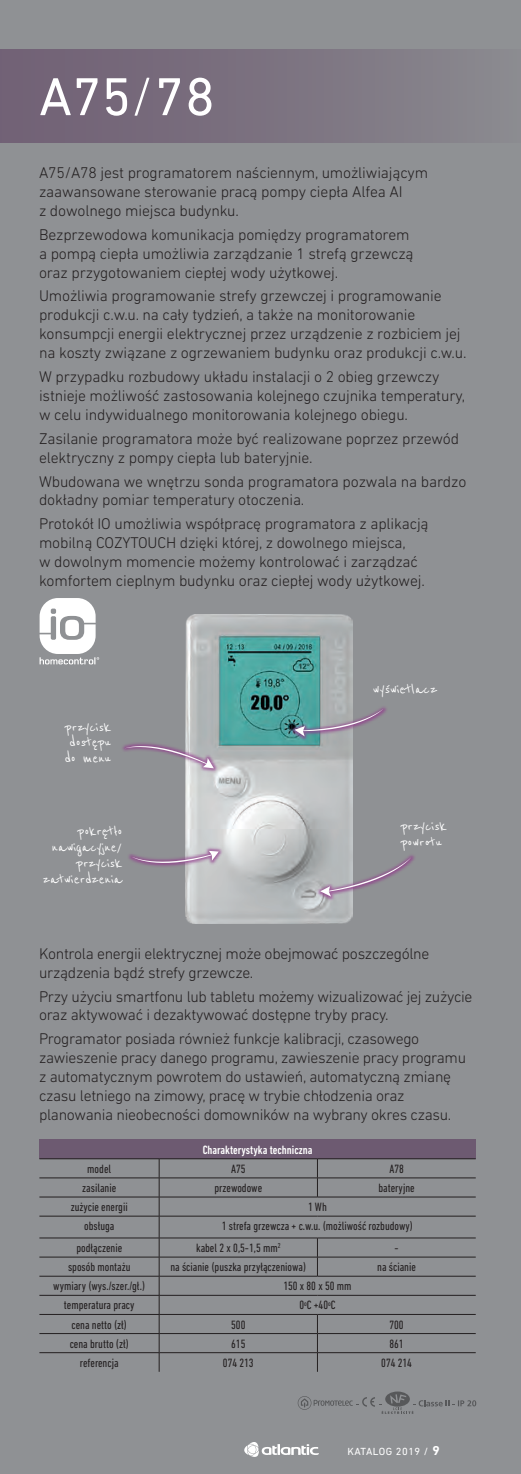
<style>
.page{position:relative;width:521px;height:1474px;background:#fff}
.page>*{position:absolute;margin:0;border:0;box-sizing:border-box;transform-origin:0 0}
.t1{font:54.25px "DIN Next LT Pro";color:#fff}
.t2{font:17.5px/15.8px "Reenie Beanie";color:#fff;text-align:justify}
.t3{font:300 15.75px/18.9px "DIN Next LT Pro";letter-spacing:-.01em;color:#231f20}
.t4{font:condensed 12.25px "DIN Next LT Pro";color:#231f20}
.t5{font:500 condensed 12.25px "DIN Next LT Pro";color:#fff}
.t6{font:10.5px "DIN Next LT Pro";letter-spacing:.05em;color:#fff}
.s1{font-weight:300}
.s2{font-weight:700;font-size:13.12px}
</style>
<div class="page">
<div style="left:0;top:0;width:520px;height:1473px;background:#8f9194"></div>
<div style="left:39px;top:1139px;width:436px;height:19px;background:#6d5a71"></div>
<div style="left:0;top:49px;width:520px;height:94px;background:linear-gradient(to right,#6f5e73,#89888e)"></div>
<img style="left:185px;top:614px;width:167px;height:309px">
<div style="left:120px;top:741px;width:98px;height:32px;background:#913e8c;opacity:.75"></div>
<svg style="left:125px;top:746px;width:89px;height:22px"></svg>
<div style="left:289px;top:704px;width:98px;height:36px;background:#913e8c;opacity:.75"></div>
<svg style="left:294px;top:708px;width:89px;height:28px"></svg>
<div style="left:315px;top:852px;width:100px;height:49px;background:#913e8c;opacity:.75"></div>
<svg style="left:320px;top:857px;width:91px;height:39px"></svg>
<div style="left:127px;top:846px;width:96px;height:21px;background:#913e8c;opacity:.75"></div>
<svg style="left:131px;top:850px;width:87px;height:13px"></svg>
<svg style="left:244px;top:1442px;width:74px;height:14px"></svg>
<svg style="left:297px;top:1391px;width:179px;height:22px"></svg>
<svg style="left:317px;top:1159px;width:1px;height:37px"></svg>
<hr style="left:39px;top:1196px;width:120px;height:1px;background:#231f20">
<hr style="left:159px;top:1196px;width:158px;height:1px;background:#231f20">
<hr style="left:317px;top:1196px;width:158px;height:1px;background:#231f20">
<hr style="left:39px;top:1215px;width:120px;height:1px;background:#231f20">
<hr style="left:159px;top:1215px;width:158px;height:1px;background:#231f20">
<hr style="left:317px;top:1215px;width:158px;height:1px;background:#231f20">
<hr style="left:39px;top:1237px;width:120px;height:1px;background:#231f20">
<hr style="left:159px;top:1237px;width:158px;height:1px;background:#231f20">
<hr style="left:317px;top:1237px;width:158px;height:1px;background:#231f20">
<hr style="left:39px;top:1256px;width:120px;height:1px;background:#231f20">
<hr style="left:159px;top:1256px;width:158px;height:1px;background:#231f20">
<hr style="left:317px;top:1256px;width:158px;height:1px;background:#231f20">
<hr style="left:39px;top:1275px;width:120px;height:1px;background:#231f20">
<hr style="left:159px;top:1275px;width:158px;height:1px;background:#231f20">
<hr style="left:317px;top:1275px;width:158px;height:1px;background:#231f20">
<hr style="left:39px;top:1294px;width:120px;height:1px;background:#231f20">
<hr style="left:159px;top:1294px;width:158px;height:1px;background:#231f20">
<hr style="left:317px;top:1294px;width:158px;height:1px;background:#231f20">
<hr style="left:39px;top:1314px;width:120px;height:1px;background:#231f20">
<hr style="left:159px;top:1314px;width:158px;height:1px;background:#231f20">
<hr style="left:317px;top:1314px;width:158px;height:1px;background:#231f20">
<hr style="left:39px;top:1333px;width:120px;height:1px;background:#231f20">
<hr style="left:159px;top:1333px;width:158px;height:1px;background:#231f20">
<hr style="left:317px;top:1333px;width:158px;height:1px;background:#231f20">
<hr style="left:39px;top:1352px;width:120px;height:1px;background:#231f20">
<hr style="left:159px;top:1352px;width:158px;height:1px;background:#231f20">
<svg style="left:159px;top:1159px;width:1px;height:212px"></svg>
<hr style="left:317px;top:1352px;width:158px;height:1px;background:#231f20">
<hr style="left:39px;top:1158px;width:120px;height:1px;background:#231f20">
<hr style="left:159px;top:1158px;width:158px;height:1px;background:#231f20">
<hr style="left:317px;top:1158px;width:158px;height:1px;background:#231f20">
<hr style="left:39px;top:1177px;width:120px;height:1px;background:#231f20">
<hr style="left:159px;top:1177px;width:158px;height:1px;background:#231f20">
<hr style="left:317px;top:1177px;width:158px;height:1px;background:#231f20">
<svg style="left:317px;top:1238px;width:1px;height:37px"></svg>
<svg style="left:317px;top:1314px;width:1px;height:57px"></svg>
<svg style="left:39px;top:598px;width:60px;height:66px"></svg>
<h1 class="t1" style="left:39px;top:65px;width:177px">A75<span class="s1">/</span>78</h1>
<p class="t3" style="left:39px;top:163px;width:390px">A75/A78 jest programatorem naściennym, umożliwiającym zaawansowane sterowanie pracą pompy ciepła Alfea AI<br>z dowolnego miejsca budynku.</p>
<p class="t3" style="left:39px;top:225px;width:376px">Bezprzewodowa komunikacja pomiędzy programatorem a pompą ciepła umożliwia zarządzanie 1 strefą grzewczą oraz przygotowaniem ciepłej wody użytkowej.</p>
<p class="t3" style="left:39px;top:286px;width:428px">Umożliwia programowanie strefy grzewczej i programowanie produkcji c.w.u. na cały tydzień, a także na monitorowanie konsumpcji energii elektrycznej przez urządzenie z rozbiciem jej na koszty związane z ogrzewaniem budynku oraz produkcji c.w.u.</p>
<p class="t3" style="left:39px;top:367px;width:427px">W przypadku rozbudowy układu instalacji o 2 obieg grzewczy istnieje możliwość zastosowania kolejnego czujnika temperatury, w celu indywidualnego monitorowania kolejnego obiegu.</p>
<p class="t3" style="left:39px;top:429px;width:421px">Zasilanie programatora może być realizowane poprzez przewód elektryczny z pompy ciepła lub bateryjnie.</p>
<p class="t3" style="left:39px;top:471px;width:428px">Wbudowana we wnętrzu sonda programatora pozwala na bardzo dokładny pomiar temperatury otoczenia.</p>
<p class="t3" style="left:39px;top:514px;width:391px">Protokół IO umożliwia współpracę programatora z aplikacją mobilną COZYTOUCH dzięki której, z dowolnego miejsca,<br>w dowolnym momencie możemy kontrolować i zarządzać komfortem cieplnym budynku oraz ciepłej wody użytkowej.</p>
<p class="t2" style="left:65px;top:719px;width:48px">przycisk dostępu do menu</p>
<p class="t2" style="left:43px;top:824px;width:81px;text-align:right">pokrętło nawigacyjne/ przycisk zatwierdzenia</p>
<p class="t2" style="left:372px;top:681px;width:66px">wyświetlacz</p>
<p class="t2" style="left:400px;top:818px;width:47px">przycisk powrotu</p>
<p class="t3" style="left:39px;top:943px;width:391px">Kontrola energii elektrycznej może obejmować poszczególne urządzenia bądź strefy grzewcze.</p>
<p class="t3" style="left:39px;top:986px;width:434px">Przy użyciu smartfonu lub tabletu możemy wizualizować jej zużycie oraz aktywować i dezaktywować dostępne tryby pracy.</p>
<p class="t3" style="left:39px;top:1029px;width:428px">Programator posiada również funkcje kalibracji, czasowego zawieszenie pracy danego programu, zawieszenie pracy programu z automatycznym powrotem do ustawień, automatyczną zmianę czasu letniego na zimowy, pracę w trybie chłodzenia oraz planowania nieobecności domowników na wybrany okres czasu.</p>
<p class="t5" style="left:202px;top:1142px;width:111px">Charakterystyka techniczna</p>
<p class="t4" style="left:87px;top:1161px;width:25px">model</p>
<p class="t4" style="left:231px;top:1161px;width:16px">A75</p>
<p class="t4" style="left:389px;top:1161px;width:16px">A78</p>
<p class="t4" style="left:82px;top:1180px;width:36px">zasilanie</p>
<p class="t4" style="left:214px;top:1180px;width:49px">przewodowe</p>
<p class="t4" style="left:378px;top:1180px;width:38px">bateryjne</p>
<p class="t4" style="left:71px;top:1200px;width:58px">zużycie energii</p>
<p class="t4" style="left:308px;top:1200px;width:20px">1 Wh</p>
<p class="t4" style="left:84px;top:1219px;width:32px">obsługa</p>
<p class="t4" style="left:221px;top:1219px;width:193px">1 strefa grzewcza + c.w.u. (możliwość rozbudowy)</p>
<p class="t4" style="left:76px;top:1240px;width:47px">podłączenie</p>
<p class="t4" style="left:196px;top:1240px;width:86px">kabel 2 x 0,5-1,5 mm<sup>2</sup></p>
<p class="t4" style="left:394px;top:1240px;width:6px">-</p>
<p class="t4" style="left:68px;top:1260px;width:64px">sposób montażu</p>
<p class="t4" style="left:170px;top:1260px;width:137px">na ścianie (puszka przyłączeniowa)</p>
<p class="t4" style="left:377px;top:1260px;width:40px">na ścianie</p>
<p class="t4" style="left:53px;top:1279px;width:93px">wymiary (wys./szer./gł.)</p>
<p class="t4" style="left:283px;top:1279px;width:70px">150 x 80 x 50 mm</p>
<p class="t4" style="left:64px;top:1298px;width:72px">temperatura pracy</p>
<p class="t4" style="left:299px;top:1298px;width:38px">0<sup>o</sup>C +40<sup>o</sup>C</p>
<p class="t4" style="left:71px;top:1317px;width:57px">cena netto (zł)</p>
<p class="t4" style="left:231px;top:1317px;width:16px">500</p>
<p class="t4" style="left:389px;top:1317px;width:16px">700</p>
<p class="t4" style="left:70px;top:1336px;width:61px">cena brutto (zł)</p>
<p class="t4" style="left:231px;top:1336px;width:16px">615</p>
<p class="t4" style="left:389px;top:1336px;width:16px">861</p>
<p class="t4" style="left:80px;top:1355px;width:40px">referencja</p>
<p class="t4" style="left:223px;top:1355px;width:32px">074 213</p>
<p class="t4" style="left:381px;top:1355px;width:32px">074 214</p>
<p class="t6" style="left:347px;top:1444px;width:94px">KATALOG 2019 / <span class="s2">9</span></p>
</div>
